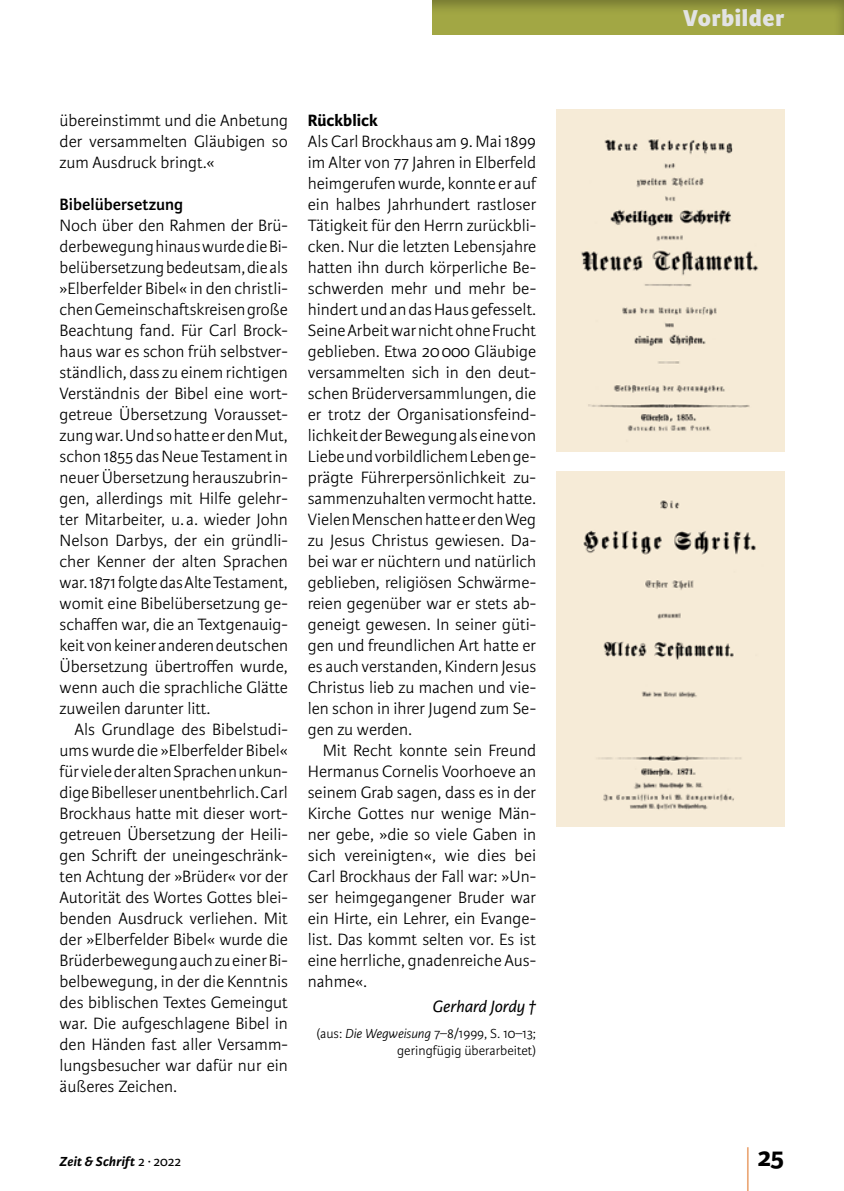
<style>
.page{position:relative;width:844px;height:1191px;background:#fff}
.page>*{position:absolute;margin:0;border:0;box-sizing:border-box;transform-origin:0 0}
.t1{font:300 59.5px "Karmina Sans Basic";color:#df7427;scale:.29 1}
.t2{font:700 28px "Karmina Sans Basic";color:#000}
.t3{font:800 24.5px "Karmina Sans Basic";letter-spacing:.025em;color:#e2e3e4}
.t4{font:300 17.5px/21px "Karmina Sans Basic";color:#000;text-align:justify}
.t5{font:600 17.5px "Karmina Sans Basic";color:#000}
.t6{font:italic 17.5px "Karmina Sans Basic";color:#000}
.t7{font:700 17.5px "Karmina Sans Basic";color:#000}
.t8{font:300 14px/17.5px "Karmina Sans Basic";color:#000;text-align:right}
.t9{font:italic 700 14px "Karmina Sans Basic";letter-spacing:.015em;color:#000}
.s1{font-style:italic}
.s2{font-weight:400;font-style:normal}
</style>
<div class="page">
<div style="left:430px;top:0;width:413px;height:35px;background:#000;opacity:.3"></div>
<img style="left:556px;top:109px;width:228px;height:342px">
<img style="left:556px;top:471px;width:228px;height:355px">
<p class="t4" style="left:60px;top:110px;width:230px">übereinstimmt und die Anbetung der versammelten Gläubigen so zum Ausdruck bringt.«</p>
<p class="t5" style="left:60px;top:194px;width:125px">Bibelübersetzung</p>
<p class="t4" style="left:60px;top:215px;width:230px">Noch über den Rahmen der Brü&shy;derbewegung hinaus wurde die Bi&shy;belübersetzung bedeutsam, die als »Elberfelder Bibel« in den christli&shy;chen Gemeinschaftskreisen große Beachtung fand. Für Carl Brock&shy;haus war es schon früh selbstver&shy;ständlich, dass zu einem richtigen Verständnis der Bibel eine wort&shy;getreue Übersetzung Vorausset&shy;zung war. Und so hatte er den Mut, schon 1855 das Neue Testament in neuer Übersetzung herauszubrin&shy;gen, allerdings mit Hilfe gelehr&shy;ter Mitarbeiter, u. a. wieder John Nelson Darbys, der ein gründli&shy;cher Kenner der alten Sprachen war. 1871 folgte das Alte Testament, womit eine Bibelübersetzung ge&shy;schaffen war, die an Textgenauig&shy;keit von keiner anderen deutschen Übersetzung übertroffen wurde, wenn auch die sprachliche Glätte zuweilen darunter litt.</p>
<p class="t4" style="left:60px;top:719px;width:230px;text-indent:15px">Als Grundlage des Bibelstudi&shy;ums wurde die »Elberfelder Bibel« für viele der alten Sprachen unkun&shy;dige Bibelleser unentbehrlich. Carl Brockhaus hatte mit dieser wort&shy;getreuen Übersetzung der Heili&shy;gen Schrift der uneingeschränk&shy;ten Achtung der »Brüder« vor der Autorität des Wortes Gottes blei&shy;benden Ausdruck verliehen. Mit der »Elberfelder Bibel« wurde die Brüderbewegung auch zu einer Bi&shy;belbewegung, in der die Kenntnis des biblischen Textes Gemeingut war. Die aufgeschlagene Bibel in den Händen fast aller Versamm&shy;lungsbesucher war dafür nur ein äußeres Zeichen.</p>
<p class="t7" style="left:308px;top:110px;width:72px">Rückblick</p>
<p class="t4" style="left:308px;top:131px;width:230px">Als Carl Brockhaus am 9. Mai 1899 im Alter von 77 Jahren in Elberfeld heimgerufen wurde, konnte er auf ein halbes Jahrhundert rastloser Tätigkeit für den Herrn zurückbli&shy;cken. Nur die letzten Lebensjahre hatten ihn durch körperliche Be&shy;schwerden mehr und mehr be&shy;hindert und an das Haus gefesselt.<br>Seine Arbeit war nicht ohne Frucht geblieben. Etwa 20000 Gläubige versammelten sich in den deut&shy;schen Brüderversammlungen, die er trotz der Organisationsfeind&shy;lichkeit der Bewegung als eine von Liebe und vorbildlichem Leben ge&shy;prägte Führerpersönlichkeit zu&shy;sammenzuhalten vermocht hatte.<br>Vielen Menschen hatte er den Weg zu Jesus Christus gewiesen. Da&shy;bei war er nüchtern und natürlich geblieben, religiösen Schwärme&shy;reien gegenüber war er stets ab&shy;geneigt gewesen. In seiner güti&shy;gen und freundlichen Art hatte er es auch verstanden, Kindern Jesus Christus lieb zu machen und vie&shy;len schon in ihrer Jugend zum Se&shy;gen zu werden.</p>
<p class="t4" style="left:308px;top:740px;width:230px;text-indent:15px">Mit Recht konnte sein Freund Hermanus Cornelis Voorhoeve an seinem Grab sagen, dass es in der Kirche Gottes nur wenige Män&shy;ner gebe, »die so viele Gaben in sich vereinigten«, wie dies bei Carl Brockhaus der Fall war: »Un&shy;ser heimgegangener Bruder war ein Hirte, ein Lehrer, ein Evange&shy;list. Das kommt selten vor. Es ist eine herrliche, gnadenreiche Aus&shy;nahme«.</p>
<p class="t6" style="left:432px;top:997px;width:105px">Gerhard Jordy †</p>
<p class="t8" style="left:316px;top:1024px;width:221px">(aus: <span class="s1">Die Wegweisung</span> 7–8/1999, S. 10–13; geringfügig überarbeitet)</p>
<h3 class="t3" style="left:683px;top:4px;width:103px">Vorbilder</h3>
<h1 class="t1" style="left:745px;top:1140px;width:17px">|</h1>
<p class="t9" style="left:60px;top:1153px;width:123px">Zeit &amp; Schrift <span class="s2">2 ∙ 2022</span></p>
<h2 class="t2" style="left:757px;top:1141px;width:29px">25</h2>
</div>
